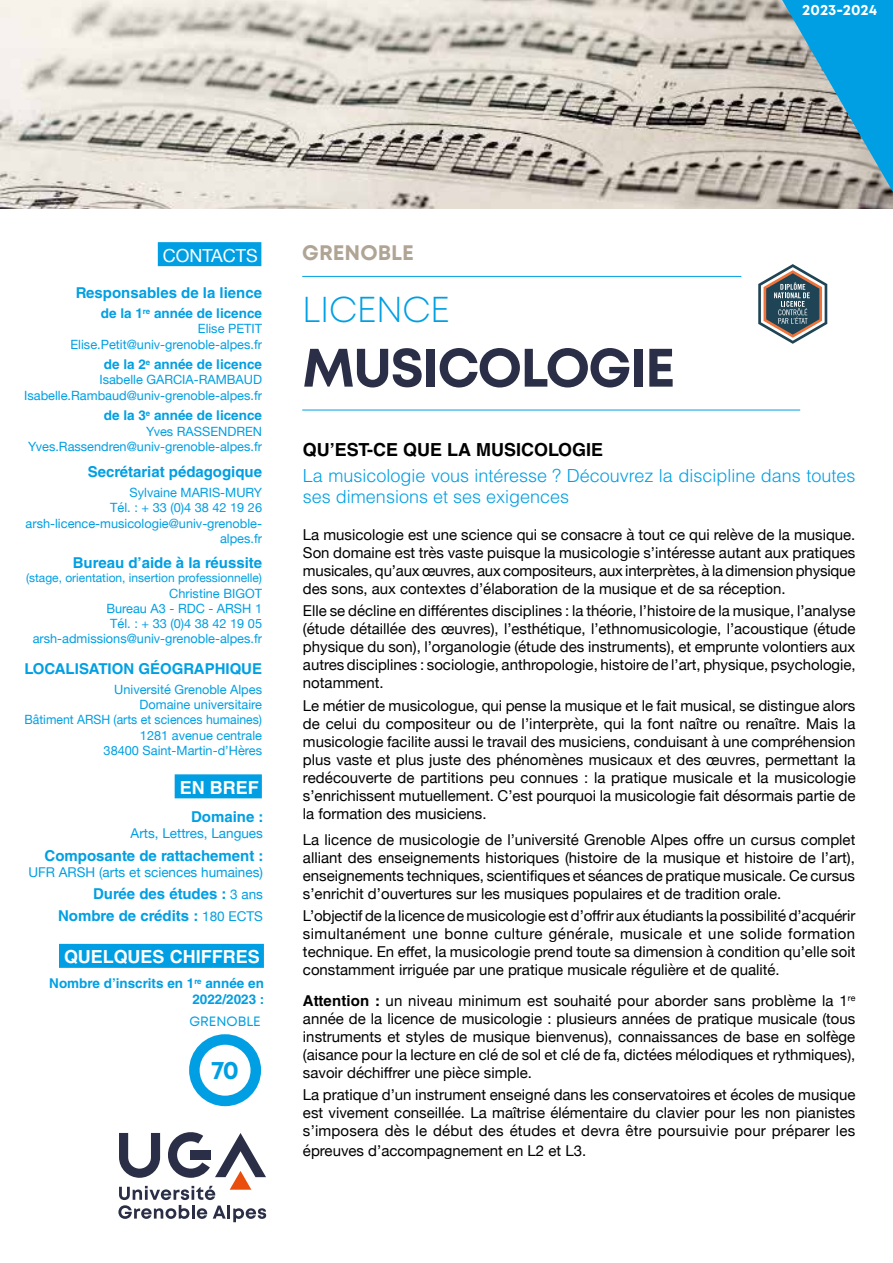
<style>
.page{position:relative;width:893px;height:1263px;background:#fff}
.page>*{position:absolute;margin:0;border:0;box-sizing:border-box;transform-origin:0 0}
.t1{font:700 54px "Mont";letter-spacing:-.03em;color:#2a2e46}
.t2{font:300 36px "Mont";letter-spacing:-.01em;color:#009fe3}
.t3{font:700 25.5px "Mont";color:#009fe3}
.t4{font:700 21px "Mont";color:#b0a495}
.t5{font:300 18px/21.6px "Helvetica LT Std";color:#009fe3}
.t6{font:700 18px "Helvetica LT Std";color:#000}
.t7{font:700 18px "Helvetica LT Std";color:#fff}
.t8{font:18px "Helvetica Neue";color:#fff}
.t9{font:15px/18px "Helvetica Neue";color:#000;text-align:justify}
.t10{font:700 15px/22.2px "Helvetica LT Std";color:#009fe3;text-align:right}
.t11{font:700 15px "Mont";color:#fff}
.t12{font:700 13.5px/16.2px "Helvetica LT Std";color:#009fe3;text-align:right}
.t13{font:13.5px "Helvetica Neue";color:#009fe3}
.t14{font:13.5px "Mont";color:#009fe3}
.t15{font:12.75px/15.3px "Helvetica Neue";color:#009fe3;text-align:right}
.t16{font:12px "Helvetica Neue";color:#009fe3}
.s1{font-family:"Helvetica Neue";font-weight:400;font-size:13.5px}
.s2{font-family:"Helvetica LT Std";font-weight:700}
</style>
<div class="page">
<img style="left:0;top:0;width:775px;height:208px">
<svg style="left:118px;top:1132px;width:148px;height:90px"></svg>
<hr style="left:302px;top:276px;width:439px;height:1px;background:#009fe3">
<hr style="left:302px;top:410px;width:498px;height:1px;background:#009fe3">
<div style="left:158px;top:242px;width:103px;height:24px;background:#009fe3"></div>
<div style="left:175px;top:774px;width:87px;height:24px;background:#009fe3"></div>
<div style="left:59px;top:944px;width:205px;height:24px;background:#009fe3"></div>
<div style="left:189px;top:1034px;width:72px;height:72px;border:10px solid #009fe3;border-radius:50%"></div>
<svg style="left:758px;top:264px;width:69px;height:80px"></svg>
<svg style="left:775px;top:0;width:118px;height:209px;background:#61a0b8"></svg>
<p class="t11" style="left:802px;top:0;width:76px">2023-2024</p>
<p class="t8" style="left:163px;top:242px;width:97px">CONTACTS</p>
<p class="t10" style="left:76px;top:281px;width:188px">Responsables de la lience</p>
<p class="t12" style="left:101px;top:305px;width:163px">de la 1<sup>re</sup> année de licence</p>
<p class="t15" style="left:71px;top:322px;width:193px">Elise PETIT<br>Elise.Petit@univ-grenoble-alpes.fr</p>
<p class="t12" style="left:104px;top:356px;width:160px">de la 2<sup>e</sup> année de licence</p>
<p class="t15" style="left:24px;top:373px;width:239px">Isabelle GARCIA-RAMBAUD<br>Isabelle.Rambaud@univ-grenoble-alpes.fr</p>
<p class="t12" style="left:104px;top:407px;width:160px">de la 3<sup>e</sup> année de licence</p>
<p class="t15" style="left:28px;top:424px;width:235px">Yves RASSENDREN<br>Yves.Rassendren@univ-grenoble-alpes.fr</p>
<p class="t10" style="left:88px;top:461px;width:176px">Secrétariat pédagogique</p>
<p class="t15" style="left:26px;top:485px;width:238px">Sylvaine MARIS-MURY<br>Tél. : + 33 (0)4 38 42 19 26 arsh-licence-musicologie@univ-grenoble&shy;alpes.fr</p>
<p class="t10" style="left:73px;top:551px;width:191px">Bureau d’aide à la réussite</p>
<p class="t16" style="left:26px;top:569px;width:238px">(stage, orientation, insertion professionnelle)</p>
<p class="t15" style="left:33px;top:586px;width:231px">Christine BIGOT<br>Bureau A3 - RDC - ARSH 1<br>Tél. : + 33 (0)4 38 42 19 05 arsh-admissions@univ-grenoble-alpes.fr</p>
<p class="t10" style="left:25px;top:657px;width:239px">LOCALISATION GÉOGRAPHIQUE</p>
<p class="t15" style="left:24px;top:682px;width:239px">Université Grenoble Alpes<br>Domaine universitaire<br>Bâtiment ARSH (arts et sciences humaines)<br>1281 avenue centrale<br>38400 Saint-Martin-d’Hères</p>
<p class="t7" style="left:180px;top:776px;width:81px">EN BREF</p>
<p class="t10" style="left:191px;top:805px;width:74px">Domaine :</p>
<p class="t13" style="left:131px;top:824px;width:134px">Arts, Lettres, Langues</p>
<p class="t10" style="left:45px;top:844px;width:220px">Composante de rattachement :</p>
<p class="t13" style="left:28px;top:862px;width:236px">UFR ARSH (arts et sciences humaines)</p>
<p class="t10" style="left:58px;top:882px;width:206px">Durée des études : <span class="s1">3 ans<br></span>Nombre de crédits : <span class="s1">180 ECTS</span></p>
<p class="t7" style="left:64px;top:946px;width:197px">QUELQUES CHIFFRES</p>
<p class="t12" style="left:49px;top:975px;width:217px">Nombre d’inscrits en 1<sup>re</sup> année en<br>2022/2023 :</p>
<p class="t14" style="left:189px;top:1012px;width:73px">GRENOBLE</p>
<h3 class="t3" style="left:211px;top:1054px;width:29px">70</h3>
<h3 class="t4" style="left:302px;top:239px;width:113px">GRENOBLE</h3>
<h2 class="t2" style="left:302px;top:287px;width:149px">LICENCE</h2>
<h1 class="t1" style="left:302px;top:333px;width:374px">MUSICOLOGIE</h1>
<p class="t6" style="left:303px;top:439px;width:302px">QU’EST-CE QUE LA MUSICOLOGIE</p>
<p class="t5" style="left:303px;top:464px;width:554px">La musicologie vous intéresse ? Découvrez la discipline dans toutes ses dimensions et ses exigences</p>
<p class="t9" style="left:303px;top:526px;width:554px">La musicologie est une science qui se consacre à tout ce qui relève de la musique.<br>Son domaine est très vaste puisque la musicologie s’intéresse autant aux pratiques musicales, qu’aux œuvres, aux compositeurs, aux interprètes, à la dimension physique des sons, aux contextes d’élaboration de la musique et de sa réception.</p>
<p class="t9" style="left:303px;top:603px;width:554px">Elle se décline en différentes disciplines : la théorie, l’histoire de la musique, l’analyse (étude détaillée des œuvres), l’esthétique, l’ethnomusicologie, l’acoustique (étude physique du son), l’organologie (étude des instruments), et emprunte volontiers aux autres disciplines : sociologie, anthropologie, histoire de l’art, physique, psychologie, notamment.</p>
<p class="t9" style="left:303px;top:697px;width:554px">Le métier de musicologue, qui pense la musique et le fait musical, se distingue alors de celui du compositeur ou de l’interprète, qui la font naître ou renaître. Mais la musicologie facilite aussi le travail des musiciens, conduisant à une compréhension plus vaste et plus juste des phénomènes musicaux et des œuvres, permettant la redécouverte de partitions peu connues : la pratique musicale et la musicologie s’enrichissent mutuellement. C’est pourquoi la musicologie fait désormais partie de la formation des musiciens.</p>
<p class="t9" style="left:303px;top:831px;width:554px">La licence de musicologie de l’université Grenoble Alpes offre un cursus complet alliant des enseignements historiques (histoire de la musique et histoire de l’art), enseignements techniques, scientifiques et séances de pratique musicale. Ce cursus s’enrichit d’ouvertures sur les musiques populaires et de tradition orale.</p>
<p class="t9" style="left:303px;top:908px;width:554px">L’objectif de la licence de musicologie est d’offrir aux étudiants la possibilité d’acquérir simultanément une bonne culture générale, musicale et une solide formation technique. En effet, la musicologie prend toute sa dimension à condition qu’elle soit constamment irriguée par une pratique musicale régulière et de qualité.</p>
<p class="t9" style="left:303px;top:992px;width:554px"><span class="s2">Attention :</span> un niveau minimum est souhaité pour aborder sans problème la 1<sup>re </sup>année de la licence de musicologie : plusieurs années de pratique musicale (tous instruments et styles de musique bienvenus), connaissances de base en solfège (aisance pour la lecture en clé de sol et clé de fa, dictées mélodiques et rythmiques), savoir déchiffrer une pièce simple.</p>
<p class="t9" style="left:303px;top:1087px;width:554px">La pratique d’un instrument enseigné dans les conservatoires et écoles de musique est vivement conseillée. La maîtrise élémentaire du clavier pour les non pianistes s’imposera dès le début des études et devra être poursuivie pour préparer les</p>
<p class="t9" style="left:303px;top:1142px;width:285px">épreuves d’accompagnement en L2 et L3.</p>
</div>
